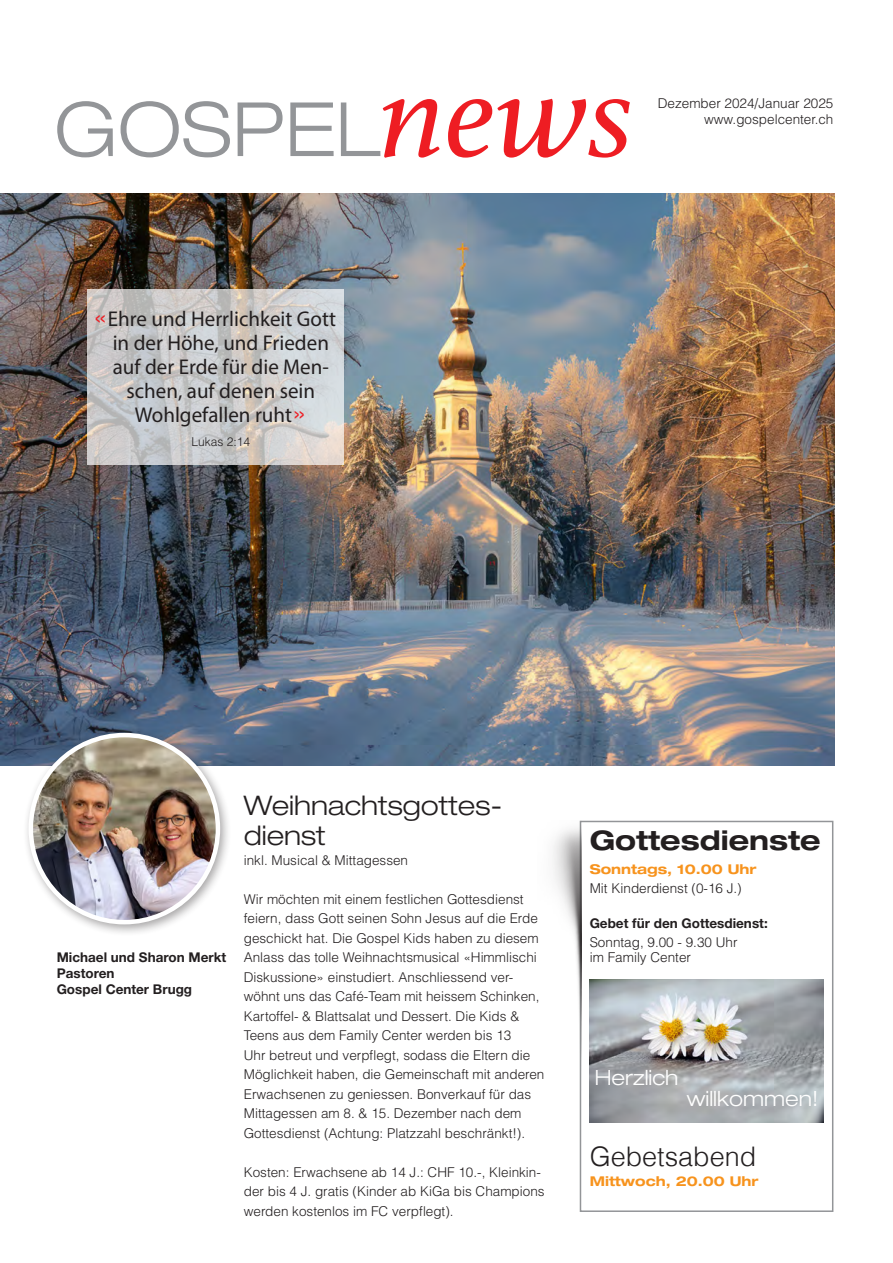
<style>
.page{position:relative;width:893px;height:1263px;background:#fff}
.page>*{position:absolute;margin:0;border:0;box-sizing:border-box;transform-origin:0 0}
.DateTime{font:300 expanded 27px/30px "Helvetica Neue LT Std";color:#231f20}
.Headline{font:700 expanded 27px "Helvetica Neue LT Std";color:#231f20}
.Headline-2{font:300 27px "Helvetica LT";color:#231f20}
.Copy__Flattersatz{font:21.45px/24px "Myriad Pro";color:#231f20;text-align:center}
.Headline-3{font:300 expanded 21px "Helvetica Neue LT Std";color:#fff}
.DateTime-2{font:300 13.5px/19.5px "Helvetica LT Std";color:#231f20}
.DateTime-3{font:700 13.5px/16.2px "Helvetica Neue";color:#231f20}
.Copy__Blocksatz{font:300 13.5px/15px "Helvetica LT Std";color:#231f20}
.Headline-4{font:700 expanded 13.5px "Helvetica Neue LT Std";color:#f7931d}
.Copy__Flattersatz-2{font:300 12.3px "Helvetica LT Std";color:#231f20}
.s1{font-family:"Helvetica LT Std";font-weight:300;font-size:27.6px;color:#ee1d23}
.s2{font-family:"Helvetica Neue LT Std";font-weight:700;font-stretch:expanded;color:#f7931d}
</style>
<div class="page">
<img style="left:0;top:193px;width:834px;height:573px">
<svg style="left:57px;top:99px;width:573px;height:59px"></svg>
<div style="left:23px;top:727px;width:209px;height:209px;background:#231f20;opacity:.4"></div>
<img style="left:31px;top:735px;width:187px;height:187px;border-radius:94px">
<div style="left:29px;top:733px;width:191px;height:191px;border:4px solid #fff;border-radius:50%"></div>
<img style="left:590px;top:979px;width:233px;height:143px">
<div style="left:580px;top:821px;width:253px;height:391px;border:2px solid #939598"></div>
<img style="left:553px;top:821px;width:28px;height:389px">
<svg style="left:87px;top:289px;width:257px;height:175px;background:#cbcbcb"></svg>
<p class="Copy__Flattersatz" style="left:93px;top:307px;width:244px"><span class="s1">«</span>Ehre und Herrlichkeit Gott in der Höhe, und Frieden auf der Erde für die Men&shy;schen, auf denen sein<br>Wohlgefallen ruht<span class="s1">»</span></p>
<p class="Copy__Flattersatz-2" style="left:191px;top:434px;width:60px">Lukas 2:14</p>
<p class="DateTime-2" style="left:658px;top:95px;width:177px;line-height:16.2px;text-align:right">Dezember 2024/Januar 2025 www.gospelcenter.ch</p>
<p class="DateTime-3" style="left:57px;top:949px;width:171px">Michael und Sharon Merkt<br>Pastoren</p>
<p class="DateTime-3" style="left:57px;top:981px;width:137px">Gospel Center Brugg</p>
<p class="DateTime" style="left:244px;top:790px;width:260px">Weihnachtsgottes&shy;dienst</p>
<p class="DateTime-2" style="left:244px;top:850px;width:166px">inkl. Musical &amp; Mittagessen</p>
<p class="DateTime-2" style="left:244px;top:889px;width:302px">Wir möchten mit einem festlichen Gottesdienst feiern, dass Gott seinen Sohn Jesus auf die Erde geschickt hat. Die Gospel Kids haben zu diesem Anlass das tolle Weihnachtsmusical «Himmlischi Diskussione» einstudiert. Anschliessend ver&shy;wöhnt uns das Café-Team mit heissem Schinken, Kartoffel- &amp; Blattsalat und Dessert. Die Kids &amp; Teens aus dem Family Center werden bis 13<br>Uhr betreut und verpflegt, sodass die Eltern die Möglichkeit haben, die Gemeinschaft mit anderen Erwachsenen zu geniessen. Bonverkauf für das Mittagessen am 8. &amp; 15. Dezember nach dem Gottesdienst (Achtung: Platzzahl beschränkt!).</p>
<p class="DateTime-2" style="left:244px;top:1162px;width:302px">Kosten: Erwachsene ab 14 J.: CHF 10.-, Kleinkin&shy;der bis 4 J. gratis (Kinder ab KiGa bis Champions werden kostenlos im FC verpflegt).</p>
<p class="Headline" style="left:590px;top:823px;width:232px">Gottesdienste</p>
<p class="DateTime-2" style="left:590px;top:859px;width:168px"><span class="s2">Sonntags, 10.00 Uhr<br></span>Mit Kinderdienst (0-16 J.)</p>
<p class="DateTime-3" style="left:590px;top:915px;width:179px">Gebet für den Gottesdienst:</p>
<p class="Copy__Blocksatz" style="left:590px;top:934px;width:149px">Sonntag, 9.00 - 9.30 Uhr im Family Center</p>
<p class="Headline-3" style="left:595px;top:1065px;width:85px">Herzlich</p>
<p class="Headline-3" style="left:687px;top:1086px;width:133px">willkommen!</p>
<p class="Headline-2" style="left:590px;top:1140px;width:168px">Gebetsabend</p>
<p class="Headline-4" style="left:590px;top:1173px;width:170px">Mittwoch, 20.00 Uhr</p>
</div>
